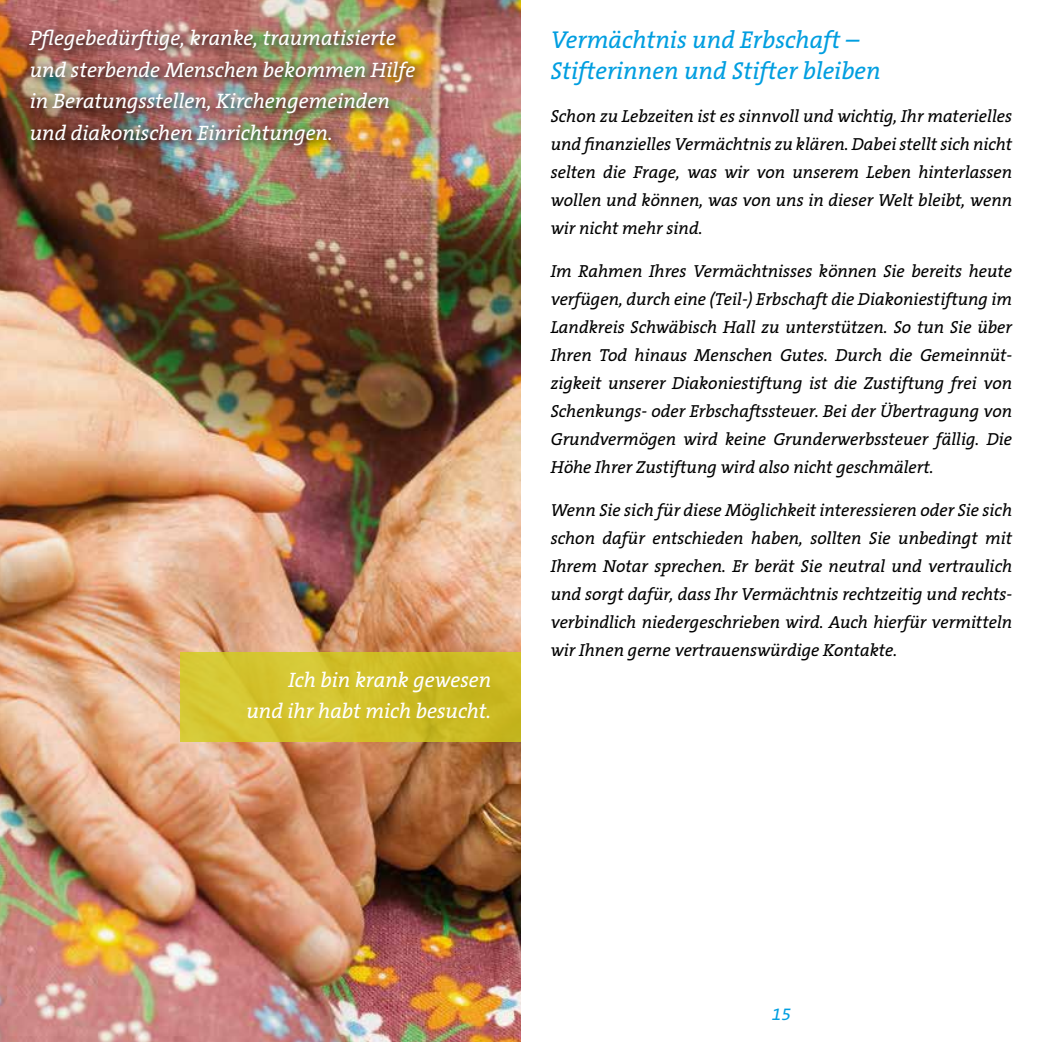
<style>
.page{position:relative;width:1042px;height:1042px;background:#fff}
.page>*{position:absolute;margin:0;border:0;box-sizing:border-box;transform-origin:0 0}
.t1{font:italic 24.5px/31.5px "The Serif B W5 Plain";color:#009ee0}
.t2{font:italic 21px/31.5px "The Serif B W5 Plain";color:#fff}
.t3{font:italic 17.5px/28px "The Serif B W5 Plain";color:#000;text-align:justify}
.t4{font:italic 17.5px "The Serif B W5 Plain";color:#009ee0}
</style>
<div class="page">
<img style="left:0;top:0;width:521px;height:1042px">
<div style="left:180px;top:652px;width:341px;height:90px;background:linear-gradient(to right,#d9cb37,#c8b61e)"></div>
<img style="left:24px;top:23px;width:405px;height:136px">
<p class="t2" style="left:30px;top:23px;width:387px">Pflegebedürftige, kranke, traumatisierte und sterbende Menschen bekommen Hilfe in Beratungsstellen, Kirchengemeinden und diakonischen Einrichtungen.</p>
<p class="t2" style="left:246px;top:664px;width:246px;text-align:right">Ich bin krank gewesen<br>und ihr habt mich besucht.</p>
<h1 class="t1" style="left:551px;top:24px;width:331px">Vermächtnis und Erbschaft –<br>Stifterinnen und Stifter bleiben</h1>
<p class="t3" style="left:551px;top:102px;width:463px">Schon zu Lebzeiten ist es sinnvoll und wichtig, Ihr materielles und finanzielles Vermächtnis zu klären. Dabei stellt sich nicht selten die Frage, was wir von unserem Leben hinterlassen wollen und können, was von uns in dieser Welt bleibt, wenn wir nicht mehr sind.</p>
<p class="t3" style="left:551px;top:257px;width:463px">Im Rahmen Ihres Vermächtnisses können Sie bereits heute verfügen, durch eine (Teil-) Erbschaft die Diakoniestiftung im Landkreis Schwäbisch Hall zu unterstützen. So tun Sie über Ihren Tod hinaus Menschen Gutes. Durch die Gemeinnüt&shy;zigkeit unserer Diakoniestiftung ist die Zustiftung frei von Schenkungs- oder Erbschaftssteuer. Bei der Übertragung von Grundvermögen wird keine Grunderwerbssteuer fällig. Die Höhe Ihrer Zustiftung wird also nicht geschmälert.</p>
<p class="t3" style="left:551px;top:496px;width:463px">Wenn Sie sich für diese Möglichkeit interessieren oder Sie sich schon dafür entschieden haben, sollten Sie unbedingt mit Ihrem Notar sprechen. Er berät Sie neutral und vertraulich und sorgt dafür, dass Ihr Vermächtnis rechtzeitig und rechts&shy;verbindlich niedergeschrieben wird. Auch hierfür vermitteln wir Ihnen gerne vertrauenswürdige Kontakte.</p>
<p class="t4" style="left:772px;top:1003px;width:21px">15</p>
</div>
